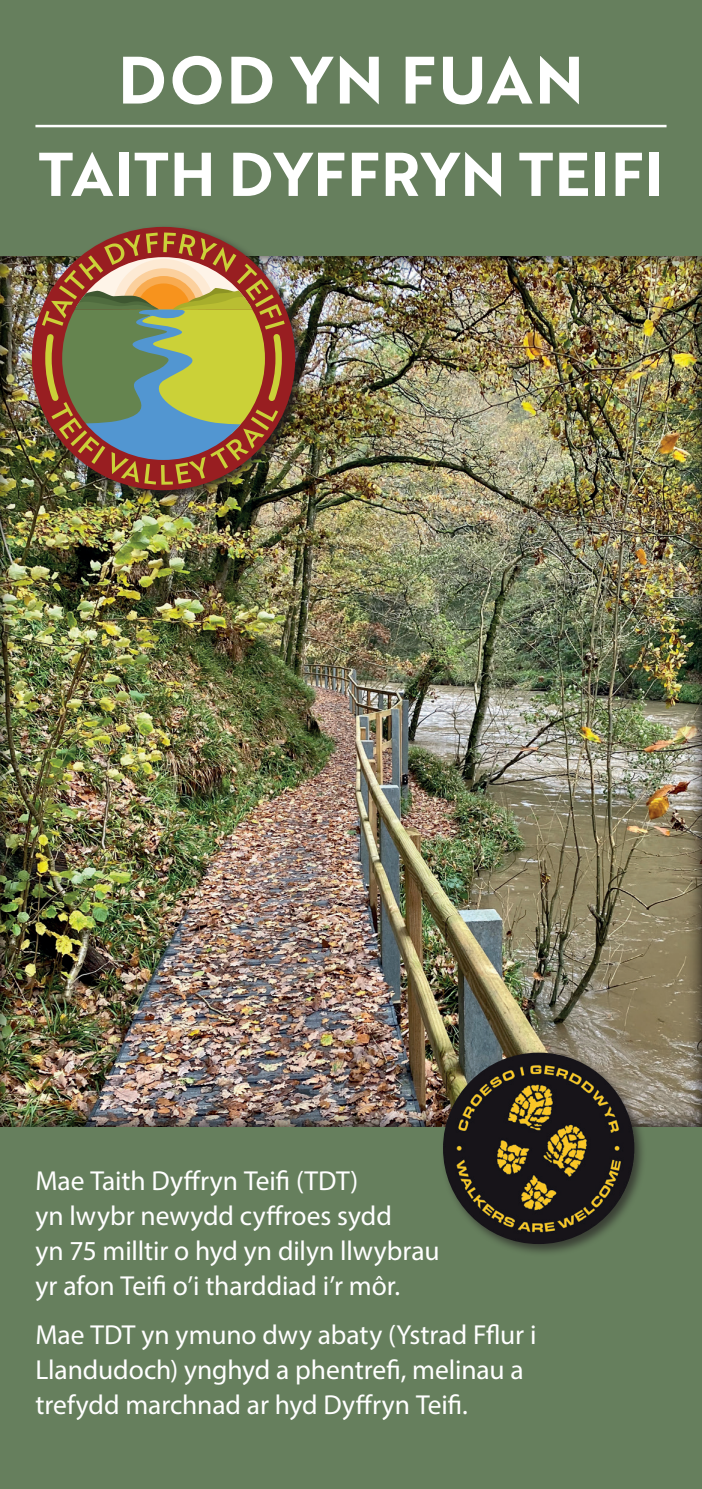
<style>
.page{position:relative;width:702px;height:1489px;background:#fff}
.page>*{position:absolute;margin:0;border:0;box-sizing:border-box;transform-origin:0 0}
.t1{font:65px "Brother 1816 Bold";letter-spacing:.04em;color:#fff}
.t2{font:60px "Brother 1816 Bold";letter-spacing:.02em;color:#fff}
.t3{font:27.5px/35px "Myriad Pro";letter-spacing:-.005em;color:#fff}
</style>
<div class="page">
<div style="left:0;top:253px;width:702px;height:875px;background:#231f20;opacity:.9"></div>
<div style="left:0;top:0;width:702px;height:255px;background:#667f5d"></div>
<div style="left:29px;top:224px;width:279px;height:279px;background:#231f20;opacity:.8"></div>
<div style="left:32px;top:227px;width:263px;height:263px;background:#981e21;border-radius:50%"></div>
<svg style="left:42px;top:232px;width:243px;height:252px"></svg>
<div style="left:0;top:1126px;width:702px;height:362px;background:#667f5d"></div>
<div style="left:440px;top:1049px;width:207px;height:207px;background:#231f20;opacity:.65"></div>
<img style="left:443px;top:1052px;width:191px;height:191px;border-radius:96px">
<hr style="left:35px;top:125px;width:631px;height:2px;background:#fff">
<hr style="left:701px;top:0;width:1px;height:1488px;background:#fff">
<h1 class="t1" style="left:118px;top:31px;width:467px">DOD YN FUAN</h1>
<h2 class="t2" style="left:39px;top:129px;width:626px">TAITH DYFFRYN TEIFI</h2>
<p class="t3" style="left:35px;top:1162px;width:405px">Mae Taith Dyffryn Teifi (TDT)<br>yn lwybr newydd cyffroes sydd<br>yn 75 milltir o hyd yn dilyn llwybrau yr afon Teifi o’i tharddiad i’r môr.</p>
<p class="t3" style="left:35px;top:1316px;width:502px">Mae TDT yn ymuno dwy abaty (Ystrad Fflur i<br>Llandudoch) ynghyd a phentrefi, melinau a trefydd marchnad ar hyd Dyffryn Teifi.</p>
</div>
